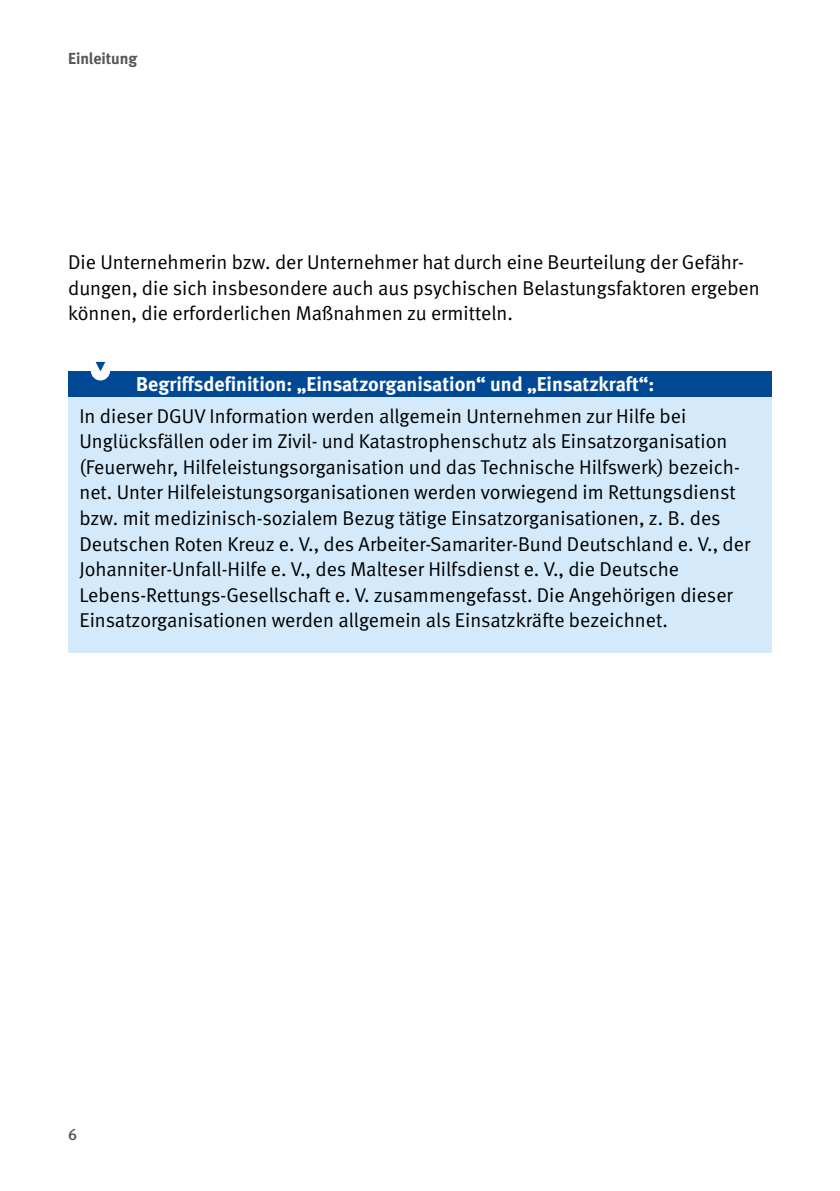
<style>
.page{position:relative;width:840px;height:1191px;background:#fff}
.page>*{position:absolute;margin:0;border:0;box-sizing:border-box;transform-origin:0 0}
.Fließtext_STG_FT{font:20px/25.6px "DGUV Meta";color:#000}
.Fließtext_FT{font:20px/25.6px "DGUV Meta";color:#000}
.Fließtext_STG_Titel{font:700 20px "DGUV Meta";color:#fff}
.t1{font:700 16px "DGUV Meta";color:#565655}
.t2{font:500 16px "DGUV Meta";color:#565655}
</style>
<div class="page">
<div style="left:68px;top:371px;width:703px;height:26px;background:#004893"></div>
<div style="left:68px;top:397px;width:703px;height:255px;background:#d4eafa"></div>
<svg style="left:91px;top:362px;width:19px;height:18px"></svg>
<p class="t1" style="left:68px;top:49px;width:71px">Einleitung</p>
<p class="Fließtext_FT" style="left:68px;top:250px;width:692px">Die Unternehmerin bzw. der Unternehmer hat durch eine Beurteilung der Gefähr&shy;dungen, die sich insbesondere auch aus psychischen Belastungsfaktoren ergeben können, die erforderlichen Maßnahmen zu ermitteln.</p>
<p class="Fließtext_STG_Titel" style="left:136px;top:372px;width:519px">Begriffsdefinition: „Einsatzorganisation“ und „Einsatzkraft“:</p>
<p class="Fließtext_STG_FT" style="left:79px;top:403px;width:672px">In dieser DGUV Information werden allgemein Unternehmen zur Hilfe bei Unglücksfällen oder im Zivil- und Katastrophenschutz als Einsatzorganisation (Feuerwehr, Hilfeleistungsorganisation und das Technische Hilfswerk) bezeich&shy;net. Unter Hilfeleistungsorganisationen werden vorwiegend im Rettungsdienst bzw. mit medizinisch-sozialem Bezug tätige Einsatzorganisationen, z. B. des Deutschen Roten Kreuz e. V., des Arbeiter-Samariter-Bund Deutschland e. V., der Johanniter-Unfall-Hilfe e. V., des Malteser Hilfsdienst e. V., die Deutsche Lebens-Rettungs-Gesellschaft e. V. zusammengefasst. Die Angehörigen dieser Einsatzorganisationen werden allgemein als Einsatzkräfte bezeichnet.</p>
<p class="t2" style="left:68px;top:1124px;width:11px">6</p>
</div>
